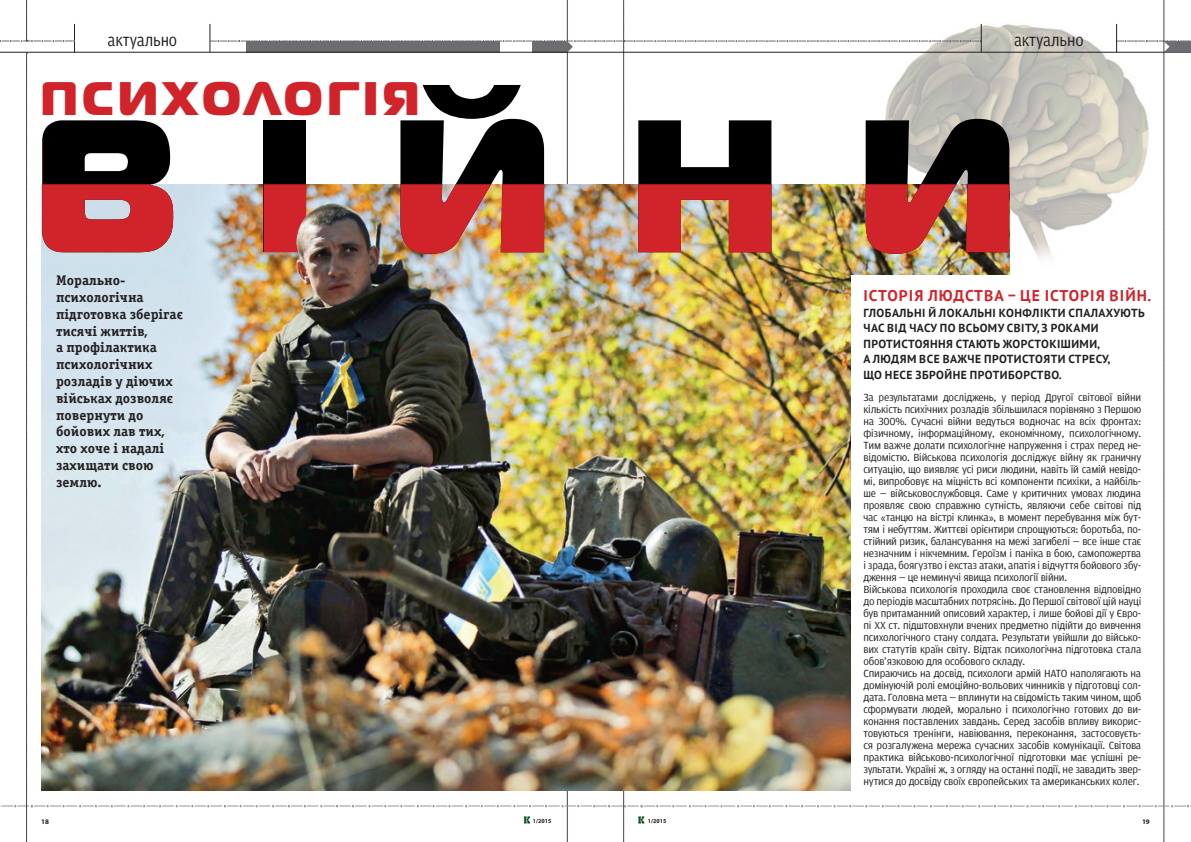
<style>
.page{position:relative;width:1191px;height:842px;background:#fff}
.page>*{position:absolute;margin:0;border:0;box-sizing:border-box;transform-origin:0 0}
.t1{font:188.4px "Magistral Black C";letter-spacing:.4em;color:#000}
.t2{font:47px "Magistral Black C";letter-spacing:.09em;color:#d1232a}
.t3{font:17.7px "Amplitude";letter-spacing:-.01em;color:#231f20;scale:.93 1}
.t4{font:700 15.6px "PT Sans";letter-spacing:.07em;color:#d1232a}
.t5{font:700 14px/16.8px "Officina Serif C";color:#231f20}
.t6{font:700 11.7px/15.4px "PT Sans";letter-spacing:.04em;color:#231f20}
.t7{font:11px/12px "Amplitude";letter-spacing:-.02em;color:#231f20}
.t8{font:700 7px "Myriad Pro";color:#231f20}
.t9{font:700 6px "Myriad Pro";color:#231f20}
</style>
<div class="page">
<img style="left:0;top:0;width:1191px;height:842px">
<div style="left:850px;top:275px;width:304px;height:526px;background:#fff"></div>
<img style="left:42px;top:137px;width:967px;height:117px">
<img style="left:296px;top:205px;width:74px;height:54px">
<h3 class="t3" style="left:108px;top:30px;width:76px">актуально</h3>
<h3 class="t3" style="left:1014px;top:30px;width:76px">актуально</h3>
<h2 class="t2" style="left:40px;top:68px;width:381px">ПСИХОЛОГІЯ</h2>
<h1 class="t1" style="left:33px;top:63px;width:987px">ВІЙНИ</h1>
<p class="t5" style="left:56px;top:272px;width:128px">Морально&shy;психологічна підготовка зберігає тисячі життів,<br>а профілактика психологічних розладів у діючих військах дозволяє повернути до бойових лав тих, хто хоче і надалі захищати свою землю.</p>
<h3 class="t4" style="left:863px;top:286px;width:289px">ІСТОРІЯ ЛЮДСТВА – ЦЕ ІСТОРІЯ ВІЙН.</h3>
<p class="t6" style="left:863px;top:305px;width:283px">ГЛОБАЛЬНІ Й ЛОКАЛЬНІ КОНФЛІКТИ СПАЛАХУЮТЬ ЧАС ВІД ЧАСУ ПО ВСЬОМУ СВІТУ, З РОКАМИ ПРОТИСТОЯННЯ СТАЮТЬ ЖОРСТОКІШИМИ,<br>А ЛЮДЯМ ВСЕ ВАЖЧЕ ПРОТИСТОЯТИ СТРЕСУ,<br>ЩО НЕСЕ ЗБРОЙНЕ ПРОТИБОРСТВО.</p>
<p class="t7" style="left:863px;top:391px;width:279px">За результатами досліджень, у період Другої світової війни кількість психічних розладів збільшилася порівняно з Першою на 300%. Сучасні війни ведуться водночас на всіх фронтах: фізичному, інформаційному, економічному, психологічному.<br>Тим важче долати психологічне напруження і страх перед не&shy;відомістю. Військова психологія досліджує війну як граничну ситуацію, що виявляє усі риси людини, навіть їй самій невідо&shy;мі, випробовує на міцність всі компоненти психіки, а найбіль&shy;ше — військовослужбовця. Саме у критичних умовах людина проявляє свою справжню сутність, являючи себе світові під час «танцю на вістрі клинка», в момент перебування між бут&shy;тям і небуттям. Життєві орієнтири спрощуються: боротьба, по&shy;стійний ризик, балансування на межі загибелі — все інше стає незначним і нікчемним. Героїзм і паніка в бою, самопожертва і зрада, боягузтво і екстаз атаки, апатія і відчуття бойового збу&shy;дження — це неминучі явища психології війни.<br>Військова психологія проходила своє становлення відповідно до періодів масштабних потрясінь. До Першої світової цій науці був притаманний описовий характер, і лише бойові дії у Євро&shy;пі ХХ ст. підштовхнули вчених предметно підійти до вивчення психологічного стану солдата. Результати увійшли до військо&shy;вих статутів країн світу. Відтак психологічна підготовка стала обов’язковою для особового складу.<br>Спираючись на досвід, психологи армій НАТО наполягають на домінуючій ролі емоційно-вольових чинників у підготовці сол&shy;дата. Головна мета — вплинути на свідомість таким чином, щоб сформувати людей, морально і психологічно готових до ви&shy;конання поставлених завдань. Серед засобів впливу викорис&shy;товуються тренінги, навіювання, переконання, застосовуєть&shy;ся розгалужена мережа сучасних засобів комунікації. Світова практика військово-психологічної підготовки має успішні ре&shy;зультати. Україні ж, з огляду на останні події, не завадить звер&shy;нутися до досвіду своїх європейських та американських колег.</p>
<p class="t8" style="left:41px;top:816px;width:9px">18</p>
<p class="t9" style="left:533px;top:817px;width:20px">1/2015</p>
<p class="t9" style="left:648px;top:817px;width:20px">1/2015</p>
<p class="t8" style="left:1142px;top:817px;width:9px">19</p>
</div>
